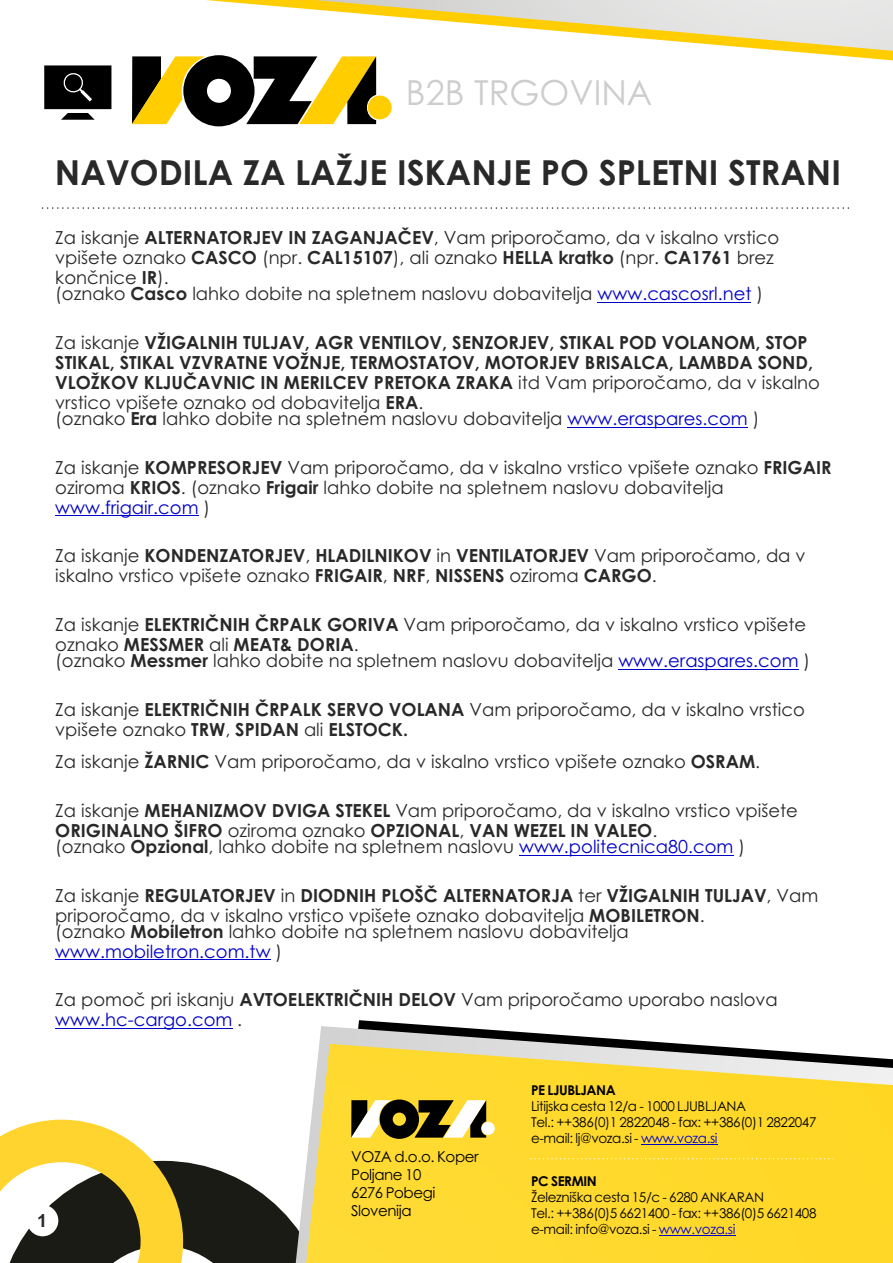
<style>
.page{position:relative;width:893px;height:1263px;background:#fff}
.page>*{position:absolute;margin:0;border:0;box-sizing:border-box;transform-origin:0 0}
.t1{font:700 34.35px "Century Gothic";color:#292929}
.t2{font:34.35px "Century Gothic";color:#cdcdcd}
.t3{font:18px/20.1px "Century Gothic";color:#292929}
.t4{font:700 18px/20.1px "Century Gothic";color:#292929}
.t5{font:700 18px "Arial";color:#292929}
.t6{font:15px/17.9px "Century Gothic";letter-spacing:-.03em;color:#000}
.t7{font:13.5px/16px "Century Gothic";letter-spacing:-.03em;color:#000}
.t8{font:700 13.5px "Century Gothic";letter-spacing:-.03em;color:#000}
.s1{font-weight:700}
.s2{color:#0000c9}
.s3{font-weight:400}
</style>
<div class="page">
<svg style="left:0;top:1120px;width:270px;height:143px"></svg>
<div style="left:27px;top:1205px;width:31px;height:31px;background:#fff;border-radius:50%"></div>
<svg style="left:111px;top:0;width:782px;height:80px"></svg>
<svg style="left:132px;top:55px;width:244px;height:71px"></svg>
<div style="left:368px;top:96px;width:24px;height:23px;background:#ffcd00;border-radius:50%"></div>
<svg style="left:42px;top:207px;width:807px;height:2px"></svg>
<svg style="left:44px;top:65px;width:67px;height:55px;background:#313131"></svg>
<hr style="left:597px;top:302px;width:154px;height:1px;background:#0000c9">
<hr style="left:568px;top:427px;width:180px;height:1px;background:#0000c9">
<hr style="left:55px;top:515px;width:144px;height:1px;background:#0000c9">
<hr style="left:618px;top:669px;width:181px;height:1px;background:#0000c9">
<hr style="left:519px;top:855px;width:214px;height:1px;background:#0000c9">
<hr style="left:55px;top:959px;width:216px;height:1px;background:#0000c9">
<hr style="left:55px;top:1028px;width:177px;height:1px;background:#0000c9">
<svg style="left:270px;top:1026px;width:414px;height:237px"></svg>
<svg style="left:279px;top:1044px;width:614px;height:219px;background:#f6d644"></svg>
<hr style="left:659px;top:1235px;width:76px;height:1px;background:#0000c9">
<hr style="left:641px;top:1144px;width:77px;height:1px;background:#0000c9">
<svg style="left:530px;top:1158px;width:303px;height:1px"></svg>
<svg style="left:351px;top:1099px;width:135px;height:40px"></svg>
<div style="left:482px;top:1122px;width:13px;height:13px;background:#fff;border-radius:50%"></div>
<h1 class="t2" style="left:406px;top:80px;width:248px">B2B TRGOVINA</h1>
<h1 class="t1" style="left:55px;top:159px;width:788px">NAVODILA ZA LAŽJE ISKANJE PO SPLETNI STRANI</h1>
<p class="t3" style="left:55px;top:229px;width:725px">Za iskanje <span class="s1">ALTERNATORJEV IN ZAGANJAČEV</span>, Vam priporočamo, da v iskalno vrstico vpišete oznako <span class="s1">CASCO</span> (npr. <span class="s1">CAL15107</span>), ali oznako <span class="s1">HELLA kratko</span> (npr. <span class="s1">CA1761</span> brez končnice <span class="s1">IR</span>).</p>
<p class="t3" style="left:55px;top:285px;width:709px">(oznako <span class="s1">Casco</span> lahko dobite na spletnem naslovu dobavitelja <span class="s2">www.cascosrl.net</span> )</p>
<p class="t4" style="left:55px;top:334px;width:766px"><span class="s3">Za iskanje</span> VŽIGALNIH TULJAV, AGR VENTILOV, SENZORJEV, STIKAL POD VOLANOM, STOP STIKAL, STIKAL VZVRATNE VOŽNJE, TERMOSTATOV, MOTORJEV BRISALCA, LAMBDA SOND, VLOŽKOV KLJUČAVNIC IN MERILCEV PRETOKA ZRAKA <span class="s3">itd Vam priporočamo, da v iskalno vrstico vpišete oznako od dobavitelja</span> ERA<span class="s3">.</span></p>
<p class="t3" style="left:55px;top:410px;width:706px">(oznako <span class="s1">Era</span> lahko dobite na spletnem naslovu dobavitelja <span class="s2">www.eraspares.com</span> )</p>
<p class="t3" style="left:55px;top:459px;width:778px">Za iskanje <span class="s1">KOMPRESORJEV</span> Vam priporočamo, da v iskalno vrstico vpišete oznako <span class="s1">FRIGAIR </span>oziroma <span class="s1">KRIOS</span>. (oznako <span class="s1">Frigair</span> lahko dobite na spletnem naslovu dobavitelja <span class="s2">www.frigair.com</span> )</p>
<p class="t3" style="left:55px;top:547px;width:752px">Za iskanje <span class="s1">KONDENZATORJEV</span>, <span class="s1">HLADILNIKOV</span> in <span class="s1">VENTILATORJEV</span> Vam priporočamo, da v iskalno vrstico vpišete oznako <span class="s1">FRIGAIR</span>, <span class="s1">NRF</span>, <span class="s1">NISSENS</span> oziroma <span class="s1">CARGO</span>.</p>
<p class="t3" style="left:55px;top:616px;width:752px">Za iskanje <span class="s1">ELEKTRIČNIH ČRPALK GORIVA</span> Vam priporočamo, da v iskalno vrstico vpišete oznako <span class="s1">MESSMER</span> ali <span class="s1">MEAT&amp; DORIA</span>.</p>
<p class="t3" style="left:55px;top:652px;width:756px">(oznako <span class="s1">Messmer</span> lahko dobite na spletnem naslovu dobavitelja <span class="s2">www.eraspares.com</span> )</p>
<p class="t3" style="left:55px;top:701px;width:751px">Za iskanje <span class="s1">ELEKTRIČNIH ČRPALK SERVO VOLANA</span> Vam priporočamo, da v iskalno vrstico vpišete oznako <span class="s1">TRW</span>, <span class="s1">SPIDAN</span> ali <span class="s1">ELSTOCK.</span></p>
<p class="t3" style="left:55px;top:753px;width:706px">Za iskanje <span class="s1">ŽARNIC</span> Vam priporočamo, da v iskalno vrstico vpišete oznako <span class="s1">OSRAM</span>.</p>
<p class="t3" style="left:55px;top:802px;width:744px">Za iskanje <span class="s1">MEHANIZMOV DVIGA STEKEL</span> Vam priporočamo, da v iskalno vrstico vpišete<br><span class="s1">ORIGINALNO ŠIFRO</span> oziroma oznako <span class="s1">OPZIONAL</span>, <span class="s1">VAN WEZEL IN VALEO</span>.</p>
<p class="t3" style="left:55px;top:838px;width:691px">(oznako <span class="s1">Opzional</span>, lahko dobite na spletnem naslovu <span class="s2">www.politecnica80.com</span> )</p>
<p class="t3" style="left:55px;top:887px;width:765px">Za iskanje <span class="s1">REGULATORJEV</span> in <span class="s1">DIODNIH PLOŠČ ALTERNATORJA</span> ter <span class="s1">VŽIGALNIH TULJAV</span>, Vam priporočamo, da v iskalno vrstico vpišete oznako dobavitelja <span class="s1">MOBILETRON</span>.</p>
<p class="t3" style="left:55px;top:923px;width:575px">(oznako <span class="s1">Mobiletron</span> lahko dobite na spletnem naslovu dobavitelja <span class="s2">www.mobiletron.com.tw</span> )</p>
<p class="t3" style="left:55px;top:992px;width:724px">Za pomoč pri iskanju <span class="s1">AVTOELEKTRIČNIH DELOV</span> Vam priporočamo uporabo naslova <span class="s2">www.hc-cargo.com</span> .</p>
<p class="t5" style="left:37px;top:1214px;width:12px">1</p>
<p class="t6" style="left:351px;top:1149px;width:129px">VOZA d.o.o. Koper<br>Poljane 10<br>6276 Pobegi<br>Slovenija</p>
<p class="t8" style="left:531px;top:1084px;width:86px">PE LJUBLJANA</p>
<p class="t7" style="left:531px;top:1099px;width:287px">Litijska cesta 12/a - 1000 LJUBLJANA<br>Tel.: ++386(0)1 2822048 - fax: ++386(0)1 2822047 e-mail: lj@voza.si - <span class="s2">www.voza.si</span></p>
<p class="t8" style="left:531px;top:1175px;width:67px">PC SERMIN</p>
<p class="t7" style="left:531px;top:1190px;width:287px">Železniška cesta 15/c - 6280 ANKARAN<br>Tel.: ++386(0)5 6621400 - fax: ++386(0)5 6621408 e-mail: info@voza.si - <span class="s2">www.voza.si</span></p>
</div>
